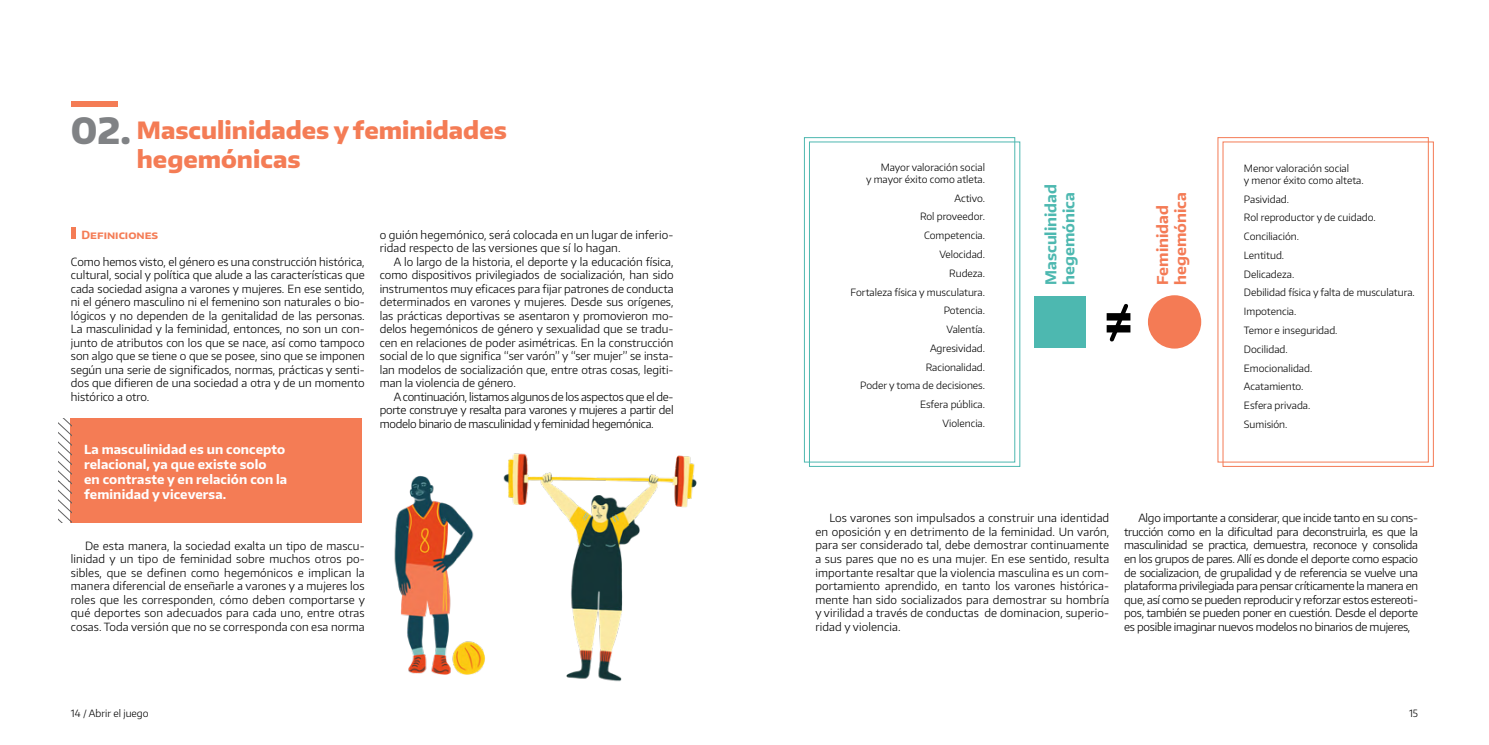
<style>
.page{position:relative;width:1489px;height:745px;background:#fff}
.page>*{position:absolute;margin:0;border:0;box-sizing:border-box;transform-origin:0 0}
.t1{font:900 53.5px "Encode Sans";color:#000}
.t2{font:800 36.25px "Encode Sans";color:#808285}
.t3{font:800 23.75px/28.5px "Encode Sans";color:#f47c55}
.t4{font:700 15px/18px "Encode Sans";color:#4db8b0}
.t5{font:700 15px/18px "Encode Sans";color:#f47b55}
.t6{font:700 12.5px/15px "Encode Sans";letter-spacing:.01em;color:#fff}
.t7{font:300 11.25px/13.5px "Encode Sans";color:#000;text-align:justify}
.t8{font:700 11.25px "Encode Sans";color:#f47c55}
.t9{font:300 10px/18.8px "Encode Sans";color:#000;text-align:right}
</style>
<div class="page">
<div style="left:71px;top:227px;width:5px;height:12px;background:#f47c55"></div>
<div style="left:71px;top:418px;width:291px;height:105px;background:#f47c55"></div>
<svg style="left:58px;top:418px;width:13px;height:104px"></svg>
<img style="left:394px;top:453px;width:303px;height:229px">
<div style="left:71px;top:101px;width:47px;height:5px;background:#f47c55"></div>
<div style="left:1034px;top:296px;width:51px;height:51px;background:#4db8b0"></div>
<div style="left:1147px;top:295px;width:54px;height:53px;background:#f47b55;border-radius:50%"></div>
<svg style="left:1109px;top:304px;width:19px;height:38px"></svg>
<div style="left:804px;top:137px;width:211px;height:325px;border:1px solid #4db8b0"></div>
<div style="left:809px;top:141px;width:211px;height:325px;border:1px solid #4db8b0"></div>
<h2 class="t2" style="left:71px;top:106px;width:62px">02.</h2>
<h3 class="t3" style="left:137px;top:115px;width:371px">Masculinidades y feminidades hegemónicas</h3>
<p class="t8" style="left:82px;top:227px;width:78px">Definiciones</p>
<p class="t7" style="left:71px;top:254px;width:295px">Como hemos visto, el género es una construcción histórica, cultural, social y política que alude a las características que cada sociedad asigna a varones y mujeres. En ese sentido, ni el género masculino ni el femenino son naturales o bio&shy;lógicos y no dependen de la genitalidad de las personas.<br>La masculinidad y la feminidad, entonces, no son un con&shy;junto de atributos con los que se nace, así como tampoco son algo que se tiene o que se posee, sino que se imponen según una serie de significados, normas, prácticas y senti&shy;dos que difieren de una sociedad a otra y de un momento histórico a otro.</p>
<p class="t6" style="left:84px;top:441px;width:205px">La masculinidad es un concepto relacional, ya que existe solo<br>en contraste y en relación con la feminidad y viceversa.</p>
<p class="t7" style="left:71px;top:538px;width:295px;text-indent:14px">De esta manera, la sociedad exalta un tipo de mascu&shy;linidad y un tipo de feminidad sobre muchos otros po&shy;sibles, que se definen como hegemónicos e implican la manera diferencial de enseñarle a varones y a mujeres los roles que les corresponden, cómo deben comportarse y qué deportes son adecuados para cada uno, entre otras cosas. Toda versión que no se corresponda con esa norma</p>
<p class="t7" style="left:380px;top:227px;width:295px">o guión hegemónico, será colocada en un lugar de inferio&shy;ridad respecto de las versiones que sí lo hagan.</p>
<p class="t7" style="left:380px;top:254px;width:295px;text-indent:14px">A lo largo de la historia, el deporte y la educación física, como dispositivos privilegiados de socialización, han sido instrumentos muy eficaces para fijar patrones de conducta determinados en varones y mujeres. Desde sus orígenes, las prácticas deportivas se asentaron y promovieron mo&shy;delos hegemónicos de género y sexualidad que se tradu&shy;cen en relaciones de poder asimétricas. En la construcción social de lo que significa “ser varón” y “ser mujer” se insta&shy;lan modelos de socialización que, entre otras cosas, legiti&shy;man la violencia de género.</p>
<p class="t7" style="left:380px;top:389px;width:295px;text-indent:14px">A continuación, listamos algunos de los aspectos que el de&shy;porte construye y resalta para varones y mujeres a partir del modelo binario de masculinidad y feminidad hegemónica.</p>
<p class="t9" style="left:866px;top:161px;width:120px;line-height:12px">Mayor valoración social<br>y mayor éxito como atleta.</p>
<p class="t9" style="left:850px;top:188px;width:136px">Activo.<br>Rol proveedor.<br>Competencia.<br>Velocidad.<br>Rudeza.<br>Fortaleza física y musculatura.<br>Potencia.<br>Valentía.<br>Agresividad.<br>Racionalidad.<br>Poder y toma de decisiones.<br>Esfera pública.<br>Violencia.</p>
<h3 class="t4" style="left:1041px;top:285px;width:102px;rotate:-90deg">Masculinidad hegemónica</h3>
<h3 class="t5" style="left:1152px;top:285px;width:94px;rotate:-90deg">Feminidad hegemónica</h3>
<h1 class="t1" style="left:1103px;top:286px;width:31px">=</h1>
<p class="t9" style="left:1243px;top:162px;width:121px;line-height:12px;text-align:left">Menor valoración social<br>y menor éxito como alteta.</p>
<p class="t9" style="left:1243px;top:189px;width:172px;text-align:left">Pasividad.<br>Rol reproductor y de cuidado.<br>Conciliación.<br>Lentitud.<br>Delicadeza.<br>Debilidad física y falta de musculatura.<br>Impotencia.<br>Temor e inseguridad.<br>Docilidad.<br>Emocionalidad.<br>Acatamiento.<br>Esfera privada.<br>Sumisión.</p>
<p class="t7" style="left:815px;top:511px;width:295px;text-indent:14px">Los varones son impulsados a construir una identidad en oposición y en detrimento de la feminidad. Un varón, para ser considerado tal, debe demostrar continuamente a sus pares que no es una mujer. En ese sentido, resulta importante resaltar que la violencia masculina es un com&shy;portamiento aprendido, en tanto los varones histórica&shy;mente han sido socializados para demostrar su hombría y virilidad a través de conductas de dominacion, superio&shy;ridad y violencia.</p>
<p class="t7" style="left:1124px;top:511px;width:295px;text-indent:14px">Algo importante a considerar, que incide tanto en su cons&shy;trucción como en la dificultad para deconstruirla, es que la masculinidad se practica, demuestra, reconoce y consolida en los grupos de pares. Allí es donde el deporte como espacio de socializacion, de grupalidad y de referencia se vuelve una plataforma privilegiada para pensar críticamente la manera en que, así como se pueden reproducir y reforzar estos estereoti&shy;pos, también se pueden poner en cuestión. Desde el deporte es posible imaginar nuevos modelos no binarios de mujeres,</p>
<p class="t9" style="left:71px;top:702px;width:79px">14 / Abrir el juego</p>
<p class="t9" style="left:1408px;top:702px;width:11px">15</p>
</div>
